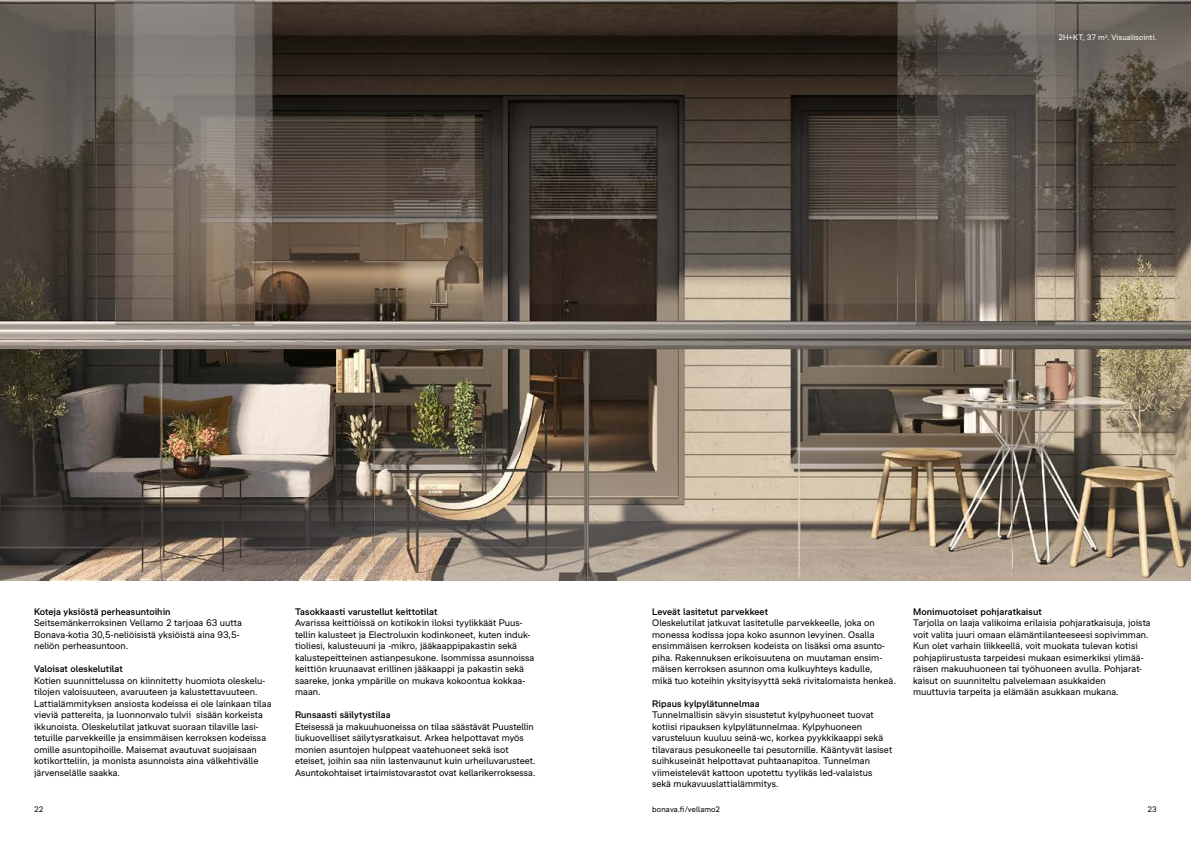
<style>
.page{position:relative;width:1191px;height:842px;background:#fff}
.page>*{position:absolute;margin:0;border:0;box-sizing:border-box;transform-origin:0 0}
.Bonava_Body_Copy_9pt{font:9px/11.5px "Bonava Sans";letter-spacing:.005em;color:#000}
.Bonava_Body_Headline_9pt{font:500 9px "Bonava Sans";letter-spacing:.005em;color:#000}
.Bonava_Body_Headline_9pt-2{font:9px/11.5px "Bonava Sans";letter-spacing:.005em;color:#000}
.Bonava_Body_Copy_9pt-2{font:500 9px "Bonava Sans";letter-spacing:.005em;color:#000}
.Bonava_Caption_7_5pt{font:7.5px "Bonava Sans";letter-spacing:.015em;color:#fff}
.t1{font:7.5px "Bonava Sans";letter-spacing:.01em;color:#000}
</style>
<div class="page">
<img style="left:0;top:0;width:1191px;height:580px">
<p class="Bonava_Caption_7_5pt" style="left:1058px;top:33px;width:100px">2H+KT, 37 m<sup>2</sup>. Visualisointi.</p>
<p class="Bonava_Body_Headline_9pt" style="left:34px;top:606px;width:138px">Koteja yksiöstä perheasuntoihin</p>
<p class="Bonava_Body_Headline_9pt-2" style="left:34px;top:617px;width:209px">Seitsemänkerroksinen Vellamo 2 tarjoaa 63 uutta<br>Bonava-kotia 30,5-neliöisistä yksiöistä aina 93,5- neliön perheasuntoon.</p>
<p class="Bonava_Body_Headline_9pt" style="left:34px;top:664px;width:90px">Valoisat oleskelutilat</p>
<p class="Bonava_Body_Copy_9pt" style="left:34px;top:675px;width:239px">Kotien suunnittelussa on kiinnitetty huomiota oleskelu&shy;tilojen valoisuuteen, avaruuteen ja kalustettavuuteen.<br>Lattialämmityksen ansiosta kodeissa ei ole lainkaan tilaa vieviä pattereita, ja luonnonvalo tulvii sisään korkeista ikkunoista. Oleskelutilat jatkuvat suoraan tilaville lasi&shy;tetuille parvekkeille ja ensimmäisen kerroksen kodeissa omille asuntopihoille. Maisemat avautuvat suojaisaan kotikortteliin, ja monista asunnoista aina välkehtivälle järvenselälle saakka.</p>
<p class="Bonava_Body_Headline_9pt" style="left:295px;top:606px;width:144px">Tasokkaasti varustellut keittotilat</p>
<p class="Bonava_Body_Copy_9pt" style="left:295px;top:617px;width:241px">Avarissa keittiöissä on kotikokin iloksi tyylikkäät Puus&shy;tellin kalusteet ja Electroluxin kodinkoneet, kuten induk&shy;tioliesi, kalusteuuni ja -mikro, jääkaappipakastin sekä kalustepeitteinen astianpesukone. Isommissa asunnoissa keittiön kruunaavat erillinen jääkaappi ja pakastin sekä saareke, jonka ympärille on mukava kokoontua kokkaa&shy;maan.</p>
<p class="Bonava_Body_Headline_9pt" style="left:295px;top:710px;width:97px">Runsaasti säilytystilaa</p>
<p class="Bonava_Body_Copy_9pt" style="left:295px;top:721px;width:242px">Eteisessä ja makuuhuoneissa on tilaa säästävät Puustellin liukuovelliset säilytysratkaisut. Arkea helpottavat myös monien asuntojen hulppeat vaatehuoneet sekä isot eteiset, joihin saa niin lastenvaunut kuin urheiluvarusteet.<br>Asuntokohtaiset irtaimistovarastot ovat kellarikerroksessa.</p>
<p class="Bonava_Body_Copy_9pt-2" style="left:652px;top:606px;width:117px">Leveät lasitetut parvekkeet</p>
<p class="Bonava_Body_Copy_9pt" style="left:652px;top:617px;width:245px">Oleskelutilat jatkuvat lasitetulle parvekkeelle, joka on monessa kodissa jopa koko asunnon levyinen. Osalla ensimmäisen kerroksen kodeista on lisäksi oma asunto&shy;piha. Rakennuksen erikoisuutena on muutaman ensim&shy;mäisen kerroksen asunnon oma kulkuyhteys kadulle,<br>mikä tuo koteihin yksityisyyttä sekä rivitalomaista henkeä.</p>
<p class="Bonava_Body_Headline_9pt" style="left:652px;top:698px;width:109px">Ripaus kylpylätunnelmaa</p>
<p class="Bonava_Body_Copy_9pt" style="left:652px;top:709px;width:241px">Tunnelmallisin sävyin sisustetut kylpyhuoneet tuovat kotiisi ripauksen kylpylätunnelmaa. Kylpyhuoneen varusteluun kuuluu seinä-wc, korkea pyykkikaappi sekä tilavaraus pesukoneelle tai pesutornille. Kääntyvät lasiset suihkuseinät helpottavat puhtaanapitoa. Tunnelman viimeistelevät kattoon upotettu tyylikäs led-valaistus sekä mukavuuslattialämmitys.</p>
<p class="Bonava_Body_Copy_9pt-2" style="left:913px;top:606px;width:130px">Monimuotoiset pohjaratkaisut</p>
<p class="Bonava_Body_Copy_9pt" style="left:913px;top:617px;width:239px">Tarjolla on laaja valikoima erilaisia pohjaratkaisuja, joista voit valita juuri omaan elämäntilanteeseesi sopivimman.<br>Kun olet varhain liikkeellä, voit muokata tulevan kotisi pohjapiirustusta tarpeidesi mukaan esimerkiksi ylimää&shy;räisen makuuhuoneen tai työhuoneen avulla. Pohjarat&shy;kaisut on suunniteltu palvelemaan asukkaiden</p>
<p class="Bonava_Body_Copy_9pt" style="left:913px;top:686px;width:207px">muuttuvia tarpeita ja elämään asukkaan mukana.</p>
<p class="t1" style="left:652px;top:804px;width:70px">bonava.fi/vellamo2</p>
<p class="t1" style="left:34px;top:804px;width:11px">22</p>
<p class="t1" style="left:1147px;top:804px;width:11px">23</p>
</div>
